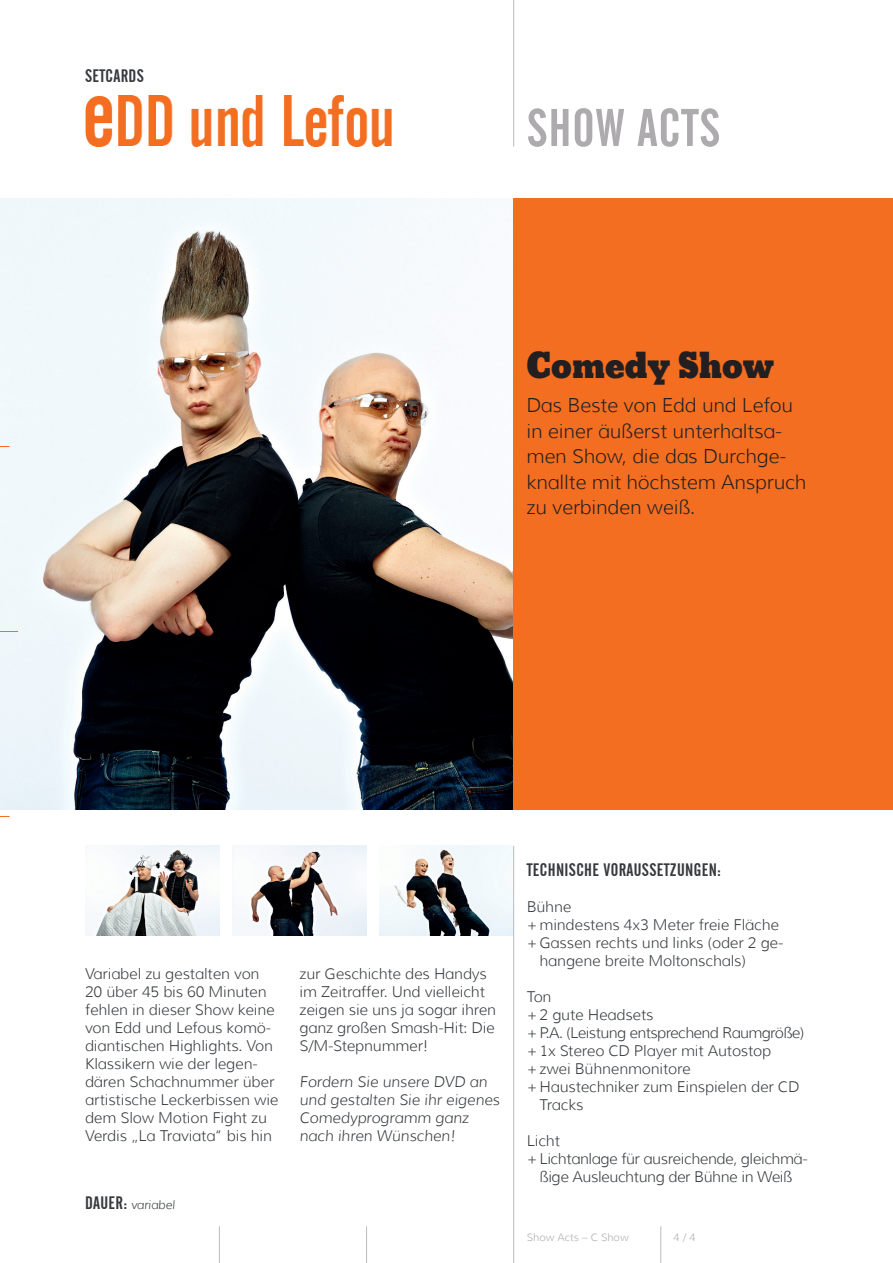
<style>
.page{position:relative;width:893px;height:1263px;background:#fff}
.page>*{position:absolute;margin:0;border:0;box-sizing:border-box;transform-origin:0 0}
.t1{font:52.5px "Alternate Gothic No 2 BT";letter-spacing:.02em;color:#adabad}
.t2{font:33px "Bevan";letter-spacing:-.005em;color:#231f20}
.t3{font:300 19.5px/25.5px "Muli";letter-spacing:-.01em;color:#231f20}
.t4{font:18px "Alternate Gothic No 2 BT";letter-spacing:.02em;color:#363a3d}
.t5{font:300 15px/18px "Muli";letter-spacing:-.01em;color:#363a3d}
.t6{font:italic 300 15px/18px "Muli";letter-spacing:-.01em;color:#363a3d}
.t7{font:300 15px "Muli";letter-spacing:-.04em;color:#363a3d}
.t8{font:italic 300 12px "Muli";letter-spacing:-.01em;color:#363a3d}
.t9{font:300 10.5px "Muli";color:#adabad}
.s1{font-family:"Alternate Gothic No 2 BT";font-weight:400;font-style:normal;font-size:18px}
</style>
<div class="page">
<img style="left:0;top:198px;width:514px;height:612px">
<img style="left:85px;top:846px;width:134px;height:89px">
<img style="left:232px;top:846px;width:135px;height:89px">
<img style="left:379px;top:846px;width:134px;height:89px">
<img style="left:85px;top:95px;width:307px;height:52px">
<hr style="left:513px;top:0;width:1px;height:147px;background:#adabad">
<hr style="left:219px;top:1226px;width:1px;height:37px;background:#adabad">
<hr style="left:366px;top:1226px;width:1px;height:37px;background:#adabad">
<hr style="left:513px;top:846px;width:1px;height:417px;background:#adabad">
<hr style="left:660px;top:1226px;width:1px;height:37px;background:#adabad">
<div style="left:514px;top:198px;width:379px;height:612px;background:#f36e21"></div>
<svg style="left:0;top:631px;width:18px;height:1px"></svg>
<p class="t4" style="left:85px;top:65px;width:59px">SETCARDS</p>
<h1 class="t1" style="left:527px;top:99px;width:192px">SHOW ACTS</h1>
<h2 class="t2" style="left:526px;top:340px;width:249px">Comedy Show</h2>
<h3 class="t3" style="left:526px;top:393px;width:281px">Das Beste von Edd und Lefou in einer äußerst unterhaltsa&shy;men Show, die das Durchge&shy;knallte mit höchstem Anspruch zu verbinden weiß.</h3>
<p class="t5" style="left:85px;top:965px;width:195px">Variabel zu gestalten von<br>20 über 45 bis 60 Minuten fehlen in dieser Show keine von Edd und Lefous komö&shy;diantischen Highlights. Von<br>Klassikern wie der legen&shy;dären Schachnummer über artistische Leckerbissen wie dem Slow Motion Fight zu<br>Verdis „La Traviata“ bis hin</p>
<p class="t5" style="left:300px;top:965px;width:198px">zur Geschichte des Handys im Zeitraffer. Und vielleicht zeigen sie uns ja sogar ihren ganz großen Smash-Hit: Die<br>S/M-Stepnummer!</p>
<p class="t6" style="left:300px;top:1073px;width:202px">Fordern Sie unsere DVD an und gestalten Sie ihr eigenes<br>Comedyprogramm ganz nach ihren Wünschen!</p>
<p class="t8" style="left:85px;top:1197px;width:92px"><span class="s1">DAUER:</span> variabel</p>
<p class="t4" style="left:527px;top:860px;width:196px">TECHNISCHE VORAUSSETZUNGEN:</p>
<p class="t5" style="left:527px;top:898px;width:46px">Bühne</p>
<p class="t5" style="left:527px;top:916px;width:254px">+mindestens 4x3 Meter freie Fläche</p>
<p class="t5" style="left:527px;top:934px;width:258px">+Gassen rechts und links (oder 2 ge-</p>
<p class="t5" style="left:540px;top:952px;width:208px">hangene breite Moltonschals)</p>
<p class="t5" style="left:527px;top:988px;width:26px">Ton</p>
<p class="t5" style="left:527px;top:1006px;width:128px">+2 gute Headsets</p>
<p class="t7" style="left:527px;top:1024px;width:279px">+ P.A. (Leistung entsprechend Raumgröße)</p>
<p class="t5" style="left:527px;top:1042px;width:246px">+1x Stereo CD Player mit Autostop</p>
<p class="t5" style="left:527px;top:1060px;width:165px">+zwei Bühnenmonitore</p>
<p class="t5" style="left:527px;top:1078px;width:274px">+Haustechniker zum Einspielen der CD</p>
<p class="t5" style="left:540px;top:1096px;width:46px">Tracks</p>
<p class="t5" style="left:527px;top:1132px;width:35px">Licht</p>
<p class="t5" style="left:527px;top:1150px;width:282px">+ Lichtanlage für ausreichende, gleichmä-</p>
<p class="t5" style="left:540px;top:1168px;width:254px">ßige Ausleuchtung der Bühne in Weiß</p>
<p class="t9" style="left:527px;top:1231px;width:103px">Show Acts – C Show</p>
<p class="t9" style="left:674px;top:1231px;width:24px">4 / 4</p>
</div>
